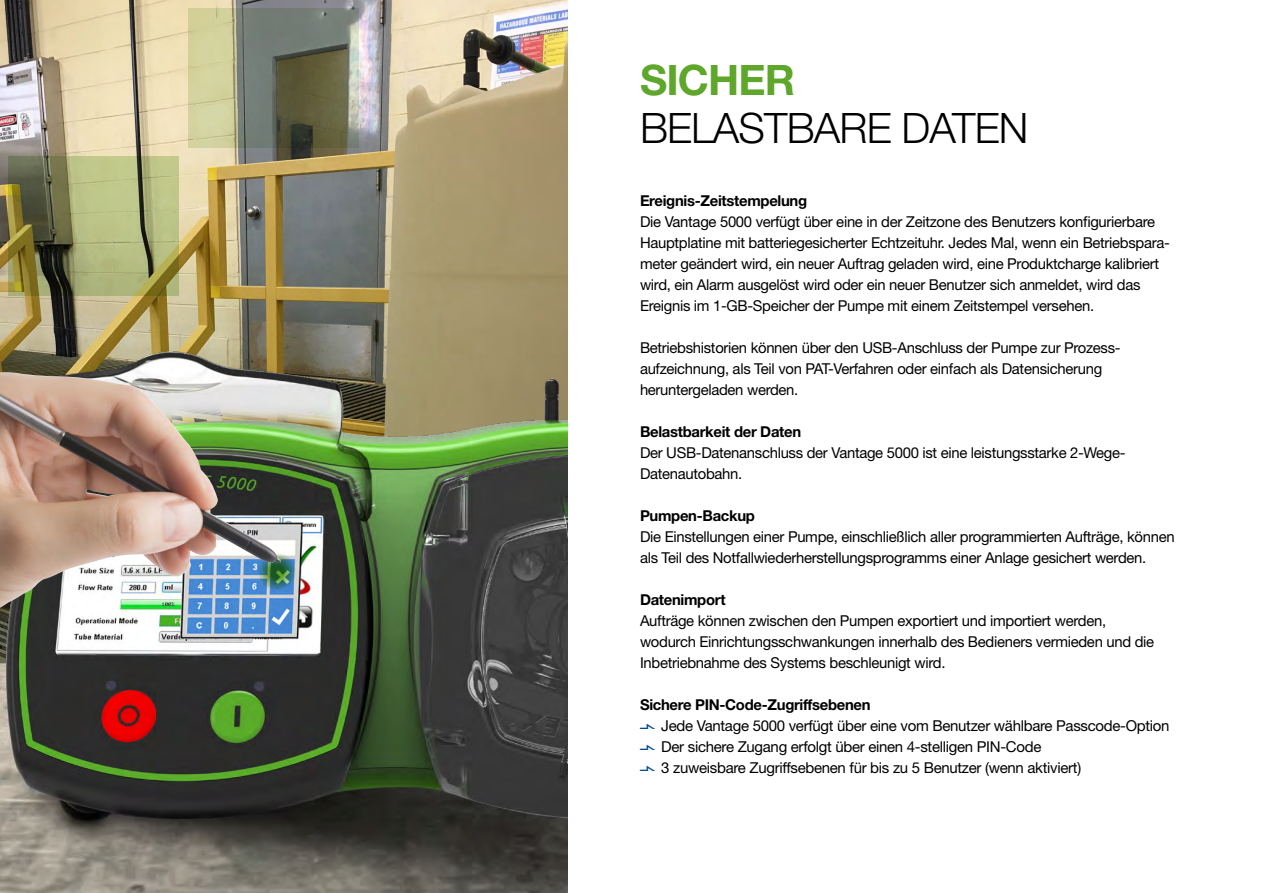
<style>
.page{position:relative;width:1263px;height:893px;background:#fff}
.page>*{position:absolute;margin:0;border:0;box-sizing:border-box;transform-origin:0 0}
.t1{font:300 42px "Helvetica Neue LT Std";letter-spacing:-.02em;color:#000}
.t2{font:700 42px "Helvetica Neue LT Std";letter-spacing:-.02em;color:#5ea72b}
.t3{font:15px/21px "Helvetica Neue LT Std";letter-spacing:-.02em;color:#000}
.t4{font:700 15px "Helvetica Neue LT Std";letter-spacing:-.02em;color:#000}
.s1{font-weight:700}
.s2{font-family:"The Verder Bullit";font-size:13.8px;color:#004994}
</style>
<div class="page">
<img style="left:0;top:0;width:568px;height:345px">
<svg style="left:188px;top:9px;width:170px;height:139px;background:#888a70"></svg>
<svg style="left:9px;top:156px;width:170px;height:139px;background:#939662"></svg>
<img style="left:0;top:345px;width:568px;height:548px">
<svg style="left:257px;top:552px;width:39px;height:39px"></svg>
<img style="left:0;top:372px;width:281px;height:236px">
<h1 class="t2" style="left:640px;top:54px;width:157px">SICHER</h1>
<h1 class="t1" style="left:640px;top:102px;width:390px">BELASTBARE DATEN</h1>
<p class="t4" style="left:640px;top:191px;width:169px">Ereignis-Zeitstempelung</p>
<p class="t3" style="left:640px;top:210px;width:531px">Die Vantage 5000 verfügt über eine in der Zeitzone des Benutzers konfigurierbare Hauptplatine mit batteriegesicherter Echtzeituhr. Jedes Mal, wenn ein Betriebspara&shy;meter geändert wird, ein neuer Auftrag geladen wird, eine Produktcharge kalibriert wird, ein Alarm ausgelöst wird oder ein neuer Benutzer sich anmeldet, wird das Ereignis im 1-GB-Speicher der Pumpe mit einem Zeitstempel versehen.</p>
<p class="t3" style="left:640px;top:336px;width:482px">Betriebshistorien können über den USB-Anschluss der Pumpe zur Prozess&shy;aufzeichnung, als Teil von PAT-Verfahren oder einfach als Datensicherung heruntergeladen werden.</p>
<p class="t4" style="left:640px;top:422px;width:163px">Belastbarkeit der Daten</p>
<p class="t3" style="left:640px;top:441px;width:487px">Der USB-Datenanschluss der Vantage 5000 ist eine leistungsstarke 2-Wege-<br>Datenautobahn.</p>
<p class="t4" style="left:640px;top:506px;width:116px">Pumpen-Backup</p>
<p class="t3" style="left:640px;top:525px;width:536px">Die Einstellungen einer Pumpe, einschließlich aller programmierten Aufträge, können als Teil des Notfallwiederherstellungsprogramms einer Anlage gesichert werden.</p>
<p class="t4" style="left:640px;top:590px;width:87px">Datenimport</p>
<p class="t3" style="left:640px;top:609px;width:516px">Aufträge können zwischen den Pumpen exportiert und importiert werden, wodurch Einrichtungsschwankungen innerhalb des Bedieners vermieden und die<br>Inbetriebnahme des Systems beschleunigt wird.</p>
<p class="t3" style="left:640px;top:693px;width:531px"><span class="s1">Sichere PIN-Code-Zugriffsebenen<br></span><span class="s2">V</span> Jede Vantage 5000 verfügt über eine vom Benutzer wählbare Passcode-Option <span class="s2">V</span> Der sichere Zugang erfolgt über einen 4-stelligen PIN-Code<br><span class="s2">V</span> 3 zuweisbare Zugriffsebenen für bis zu 5 Benutzer (wenn aktiviert)</p>
</div>
